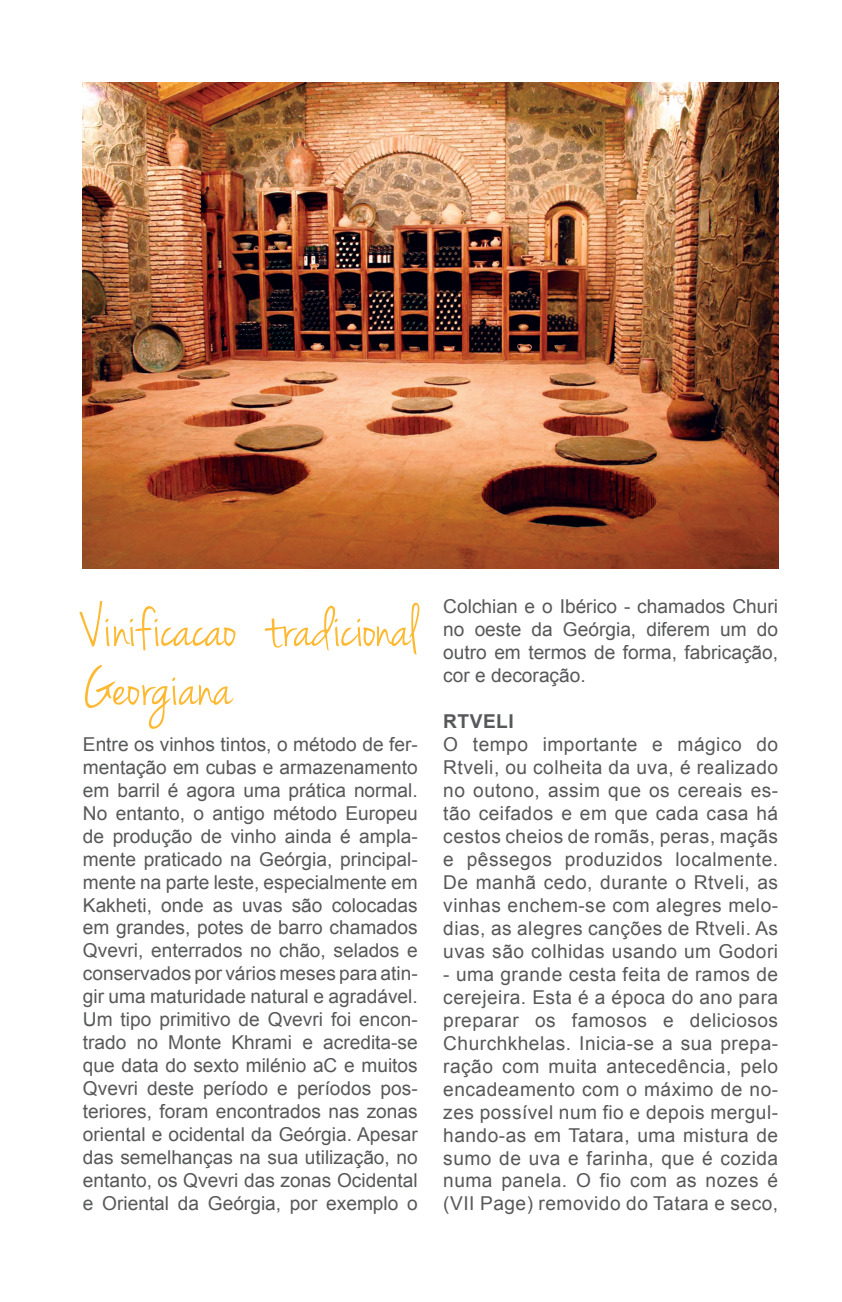
<style>
.page{position:relative;width:842px;height:1302px;background:#fff}
.page>*{position:absolute;margin:0;border:0;box-sizing:border-box;transform-origin:0 0}
.t1{font:62.1px/58.7px "Jenna Sue";color:#fdb931}
.Body_Copy{font:19.12px/22.9px "Arial";color:#57585a;text-align:justify}
.Body_Copy-2{font:700 19.12px "Arial";letter-spacing:.025em;color:#57585a}
</style>
<div class="page">
<img style="left:83px;top:83px;width:695px;height:485px">
<p class="t1" style="left:83px;top:601px;width:336px">Vinificacao tradicional<br>Georgiana</p>
<p class="Body_Copy" style="left:83px;top:732px;width:336px">Entre os vinhos tintos, o método de fer&shy;mentação em cubas e armazenamento em barril é agora uma prática normal.<br>No entanto, o antigo método Europeu de produção de vinho ainda é ampla&shy;mente praticado na Geórgia, principal&shy;mente na parte leste, especialmente em Kakheti, onde as uvas são colocadas em grandes, potes de barro chamados Qvevri, enterrados no chão, selados e conservados por vários meses para atin&shy;gir uma maturidade natural e agradável.<br>Um tipo primitivo de Qvevri foi encon&shy;trado no Monte Khrami e acredita-se que data do sexto milénio aC e muitos Qvevri deste período e períodos pos&shy;teriores, foram encontrados nas zonas oriental e ocidental da Geórgia. Apesar das semelhanças na sua utilização, no entanto, os Qvevri das zonas Ocidental e Oriental da Geórgia, por exemplo o</p>
<p class="Body_Copy" style="left:443px;top:595px;width:336px">Colchian e o Ibérico - chamados Churi no oeste da Geórgia, diferem um do outro em termos de forma, fabricação, cor e decoração.</p>
<p class="Body_Copy-2" style="left:443px;top:708px;width:72px">RTVELI</p>
<p class="Body_Copy" style="left:443px;top:733px;width:336px">O tempo importante e mágico do Rtveli, ou colheita da uva, é realizado no outono, assim que os cereais es&shy;tão ceifados e em que cada casa há cestos cheios de romãs, peras, maçãs e pêssegos produzidos localmente.<br>De manhã cedo, durante o Rtveli, as vinhas enchem-se com alegres melo&shy;dias, as alegres canções de Rtveli. As uvas são colhidas usando um Godori</p>
<p class="Body_Copy" style="left:443px;top:962px;width:336px">- uma grande cesta feita de ramos de cerejeira. Esta é a época do ano para preparar os famosos e deliciosos Churchkhelas. Inicia-se a sua prepa&shy;ração com muita antecedência, pelo encadeamento com o máximo de no&shy;zes possível num fio e depois mergul&shy;hando-as em Tatara, uma mistura de sumo de uva e farinha, que é cozida numa panela. O fio com as nozes é (VII Page) removido do Tatara e seco,</p>
</div>
